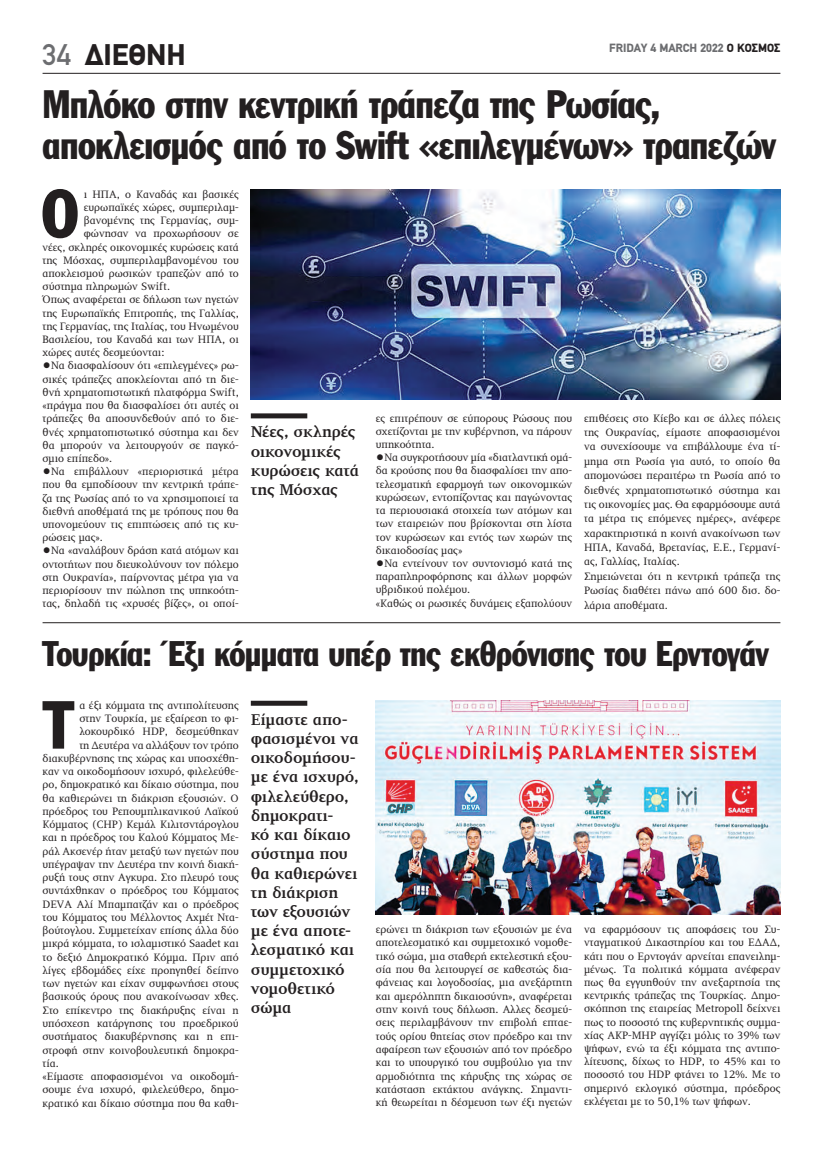
<style>
.page{position:relative;width:823px;height:1149px;background:#fff}
.page>*{position:absolute;margin:0;border:0;box-sizing:border-box;transform-origin:0 0}
.t1{font:66.6px "Franklin Gothic Greek Cond";color:#231f20}
.t2{font:39px/41px "Franklin Gothic Greek Cond";letter-spacing:-.015em;color:#231f20}
.t3{font:35px "Franklin Gothic Greek Cond";letter-spacing:-.015em;color:#231f20}
.t4{font:900 30px "PF Din Text";color:#231f20}
.t5{font:700 16px/19.2px "PF Diplomat";letter-spacing:-.015em;color:#231f20}
.t6{font:900 12px "PF Din Text";color:#6c6d70}
.t7{font:11px/13.2px "PF Diplomat";color:#231f20;text-align:justify}
.s1{font-weight:500;color:#6c6d70}
.s2{color:#231f20}
.s3{font-family:"Minion Pro";font-size:22px}
</style>
<div class="page">
<hr style="left:43px;top:73px;width:737px;height:1px;background:#231f20">
<div style="left:251px;top:700px;width:56px;height:5px;background:#231f20"></div>
<div style="left:251px;top:413px;width:56px;height:5px;background:#231f20"></div>
<img style="left:251px;top:189px;width:528px;height:210px">
<img style="left:375px;top:700px;width:405px;height:214px">
<hr style="left:43px;top:622px;width:737px;height:1px;background:#231f20">
<h3 class="t4" style="left:43px;top:37px;width:145px"><span class="s1">34</span> ΔΙΕΘΝΗ</h3>
<p class="t6" style="left:609px;top:40px;width:172px">FRIDAY 4 MARCH 2022 <span class="s2">Ο ΚΟΣΜΟΣ</span></p>
<h2 class="t2" style="left:42px;top:83px;width:735px">Μπλόκο στην κεντρική τράπεζα της Ρωσίας, αποκλεισμός από το Swift «επιλεγμένων» τραπεζών</h2>
<h1 class="t1" style="left:42px;top:176px;width:38px">Ο</h1>
<p class="t7" style="left:84px;top:188px;width:156px">ι ΗΠΑ, ο Καναδάς και βασικές</p>
<p class="t7" style="left:84px;top:201px;width:156px">ευρωπαϊκές χώρες, συμπεριλαμ-</p>
<p class="t7" style="left:84px;top:214px;width:156px">βανομένης της Γερμανίας, συμ-</p>
<p class="t7" style="left:84px;top:227px;width:156px">φώνησαν να προχωρήσουν σε</p>
<p class="t7" style="left:42px;top:240px;width:198px">νέες, σκληρές οικονομικές κυρώσεις κατά</p>
<p class="t7" style="left:42px;top:254px;width:198px">της Μόσχας, συμπεριλαμβανομένου του</p>
<p class="t7" style="left:42px;top:267px;width:198px">αποκλεισμού ρωσικών τραπεζών από το</p>
<p class="t7" style="left:42px;top:280px;width:129px">σύστημα πληρωμών Swift.</p>
<p class="t7" style="left:42px;top:293px;width:198px">Όπως αναφέρεται σε δήλωση των ηγετών</p>
<p class="t7" style="left:42px;top:306px;width:198px">της Ευρωπαϊκής Επιτροπής, της Γαλλίας,</p>
<p class="t7" style="left:42px;top:320px;width:198px">της Γερμανίας, της Ιταλίας, του Ηνωμένου</p>
<p class="t7" style="left:42px;top:333px;width:198px">Βασιλείου, του Καναδά και των ΗΠΑ, οι</p>
<p class="t7" style="left:42px;top:346px;width:123px">χώρες αυτές δεσμεύονται:</p>
<p class="t7" style="left:42px;top:359px;width:198px"><span class="s3">•</span>Nα διασφαλίσουν ότι «επιλεγμένες» ρω&shy;σικές τράπεζες αποκλείονται από τη διε&shy;θνή χρηματοπιστωτική πλατφόρμα Swift, «πράγμα που θα διασφαλίσει ότι αυτές οι τράπεζες θα αποσυνδεθούν από το διε&shy;θνές χρηματοπιστωτικό σύστημα και δεν θα μπορούν να λειτουργούν σε παγκό&shy;σμιο επίπεδο».</p>
<p class="t7" style="left:42px;top:465px;width:198px"><span class="s3">•</span>Nα επιβάλλουν «περιοριστικά μέτρα που θα εμποδίσουν την κεντρική τράπε&shy;ζα της Ρωσίας από το να χρησιμοποιεί τα διεθνή αποθέματά της με τρόπους που θα υπονομεύουν τις επιπτώσεις από τις κυ&shy;ρώσεις μας».</p>
<p class="t7" style="left:42px;top:544px;width:198px"><span class="s3">•</span>Nα «αναλάβουν δράση κατά ατόμων και οντοτήτων που διευκολύνουν τον πόλεμο στη Ουκρανία», παίρνοντας μέτρα για να περιορίσουν την πώληση της υπηκοότη&shy;τας, δηλαδή τις «χρυσές βίζες», οι οποί-</p>
<h3 class="t5" style="left:251px;top:422px;width:110px">Νέες, σκληρές οικονομικές κυρώσεις κατά της Μόσχας</h3>
<p class="t7" style="left:375px;top:411px;width:198px">ες επιτρέπουν σε εύπορους Ρώσους που σχετίζονται με την κυβέρνηση, να πάρουν υπηκοότητα.</p>
<p class="t7" style="left:375px;top:451px;width:198px"><span class="s3">•</span>Nα συγκροτήσουν μία «διατλαντική ομά&shy;δα κρούσης που θα διασφαλίσει την απο&shy;τελεσματική εφαρμογή των οικονομικών κυρώσεων, εντοπίζοντας και παγώνοντας τα περιουσιακά στοιχεία των ατόμων και των εταιρειών που βρίσκονται στη λίστα τον κυρώσεων και εντός των χωρών της δικαιοδοσίας μας»</p>
<p class="t7" style="left:375px;top:556px;width:198px;text-align:left"><span class="s3">•</span>Nα εντείνουν τον συντονισμό κατά της παραπληροφόρησης και άλλων μορφών υβριδικού πολέμου.<br>«Καθώς οι ρωσικές δυνάμεις εξαπολύουν</p>
<p class="t7" style="left:583px;top:411px;width:198px;line-height:14.4px;text-align:left">επιθέσεις στο Κίεβο και σε άλλες πόλεις της Ουκρανίας, είμαστε αποφασισμένοι να συνεχίσουμε να επιβάλλουμε ένα τί&shy;μημα στη Ρωσία για αυτό, το οποίο θα απομονώσει περαιτέρω τη Ρωσία από το διεθνές χρηματοπιστωτικό σύστημα και τις οικονομίες μας. Θα εφαρμόσουμε αυτά τα μέτρα τις επόμενες ημέρες», ανέφερε χαρακτηριστικά η κοινή ανακοίνωση των ΗΠΑ, Καναδά, Βρετανίας, Ε.Ε., Γερμανί&shy;ας, Γαλλίας, Ιταλίας.<br>Σημειώνεται ότι η κεντρική τράπεζα της Ρωσίας διαθέτει πάνω από 600 δισ. δο&shy;λάρια αποθέματα.</p>
<h3 class="t3" style="left:43px;top:633px;width:727px">Τουρκία: Έξι κόμματα υπέρ της εκθρόνισης του Ερντογάν</h3>
<h1 class="t1" style="left:43px;top:687px;width:32px">Τ</h1>
<p class="t7" style="left:79px;top:698px;width:161px">α έξι κόμματα της αντιπολίτευσης</p>
<p class="t7" style="left:79px;top:712px;width:161px">στην Τουρκία, με εξαίρεση το φι-</p>
<p class="t7" style="left:79px;top:725px;width:161px">λοκουρδικό HDP, δεσμεύθηκαν</p>
<p class="t7" style="left:79px;top:738px;width:161px">τη Δευτέρα να αλλάξουν τον τρόπο</p>
<p class="t7" style="left:42px;top:751px;width:198px">διακυβέρνησης της χώρας και υποσχέθη-</p>
<p class="t7" style="left:42px;top:764px;width:198px">καν να οικοδομήσουν ισχυρό, φιλελεύθε-</p>
<p class="t7" style="left:42px;top:778px;width:198px">ρο, δημοκρατικό και δίκαιο σύστημα, που</p>
<p class="t7" style="left:42px;top:791px;width:198px">θα καθιερώνει τη διάκριση εξουσιών. Ο</p>
<p class="t7" style="left:42px;top:804px;width:198px">πρόεδρος του Ρεπουμπλικανικού Λαϊκού</p>
<p class="t7" style="left:42px;top:817px;width:198px">Κόμματος (CHP) Κεμάλ Κιλιτσντάρογλου</p>
<p class="t7" style="left:42px;top:831px;width:198px">και η πρόεδρος του Καλού Κόμματος Με-</p>
<p class="t7" style="left:42px;top:844px;width:198px">ράλ Ακσενέρ ήταν μεταξύ των ηγετών που</p>
<p class="t7" style="left:42px;top:857px;width:198px">υπέγραψαν την Δευτέρα την κοινή διακή-</p>
<p class="t7" style="left:42px;top:870px;width:198px">ρυξή τους στην Αγκυρα. Στο πλευρό τους</p>
<p class="t7" style="left:42px;top:884px;width:198px">συντάχθηκαν ο πρόεδρος του Κόμματος</p>
<p class="t7" style="left:42px;top:897px;width:198px">DEVA Αλί Μπαμπατζάν και ο πρόεδρος</p>
<p class="t7" style="left:42px;top:910px;width:198px">του Κόμματος του Μέλλοντος Αχμέτ Ντα-</p>
<p class="t7" style="left:42px;top:923px;width:198px">βούτογλου. Συμμετείχαν επίσης άλλα δύο</p>
<p class="t7" style="left:42px;top:937px;width:198px">μικρά κόμματα, το ισλαμιστικό Saadet και</p>
<p class="t7" style="left:42px;top:950px;width:198px">το δεξιό Δημοκρατικό Κόμμα. Πριν από</p>
<p class="t7" style="left:42px;top:963px;width:198px">λίγες εβδομάδες είχε προηγηθεί δείπνο</p>
<p class="t7" style="left:42px;top:976px;width:198px">των ηγετών και είχαν συμφωνήσει στους</p>
<p class="t7" style="left:42px;top:990px;width:198px">βασικούς όρους που ανακοίνωσαν χθες.</p>
<p class="t7" style="left:42px;top:1003px;width:198px">Στο επίκεντρο της διακήρυξης είναι η</p>
<p class="t7" style="left:42px;top:1016px;width:198px">υπόσχεση κατάργησης του προεδρικού</p>
<p class="t7" style="left:42px;top:1029px;width:198px">συστήματος διακυβέρνησης και η επι-</p>
<p class="t7" style="left:42px;top:1043px;width:198px">στροφή στην κοινοβουλευτική δημοκρα-</p>
<p class="t7" style="left:42px;top:1056px;width:18px">τία.</p>
<p class="t7" style="left:42px;top:1069px;width:198px">«Είμαστε αποφασισμένοι να οικοδομή-</p>
<p class="t7" style="left:42px;top:1082px;width:198px">σουμε ένα ισχυρό, φιλελεύθερο, δημο-</p>
<p class="t7" style="left:42px;top:1096px;width:198px">κρατικό και δίκαιο σύστημα που θα καθι-</p>
<h3 class="t5" style="left:251px;top:709px;width:109px">Είμαστε απο&shy;φασισμένοι να οικοδομήσου&shy;με ένα ισχυρό, φιλελεύθερο, δημοκρατι-<br>κό και δίκαιο σύστημα που θα καθιερώνει τη διάκριση των εξουσιών με ένα αποτε&shy;λεσματικό και συμμετοχικό νομοθετικό σώμα</h3>
<p class="t7" style="left:375px;top:922px;width:198px">ερώνει τη διάκριση των εξουσιών με ένα αποτελεσματικό και συμμετοχικό νομοθε&shy;τικό σώμα, μια σταθερή εκτελεστική εξου&shy;σία που θα λειτουργεί σε καθεστώς δια&shy;φάνειας και λογοδοσίας, μια ανεξάρτητη και αμερόληπτη δικαιοσύνη», αναφέρεται στην κοινή τους δήλωση. Αλλες δεσμεύ&shy;σεις περιλαμβάνουν την επιβολή επταε&shy;τούς ορίου θητείας στον πρόεδρο και την αφαίρεση των εξουσιών από τον πρόεδρο και το υπουργικό του συμβούλιο για την αρμοδιότητα της κήρυξης της χώρας σε κατάσταση εκτάκτου ανάγκης. Σημαντι&shy;κή θεωρείται η δέσμευση των έξι ηγετών</p>
<p class="t7" style="left:583px;top:922px;width:198px">να εφαρμόσουν τις αποφάσεις του Συ&shy;νταγματικού Δικαστηρίου και του ΕΔΑΔ, κάτι που ο Ερντογάν αρνείται επανειλημ&shy;μένως. Τα πολιτικά κόμματα ανέφεραν πως θα εγγυηθούν την ανεξαρτησία της κεντρικής τράπεζας της Τουρκίας. Δημο&shy;σκόπηση της εταιρείας Metropoll δείχνει πως το ποσοστό της κυβερνητικής συμμα&shy;χίας AKP-MHP αγγίζει μόλις το 39% των ψήφων, ενώ τα έξι κόμματα της αντιπο&shy;λίτευσης, δίχως το HDP, το 45% και το ποσοστό του HDP φτάνει το 12%. Με το σημερινό εκλογικό σύστημα, πρόεδρος εκλέγεται με το 50,1% των ψήφων.</p>
</div>
